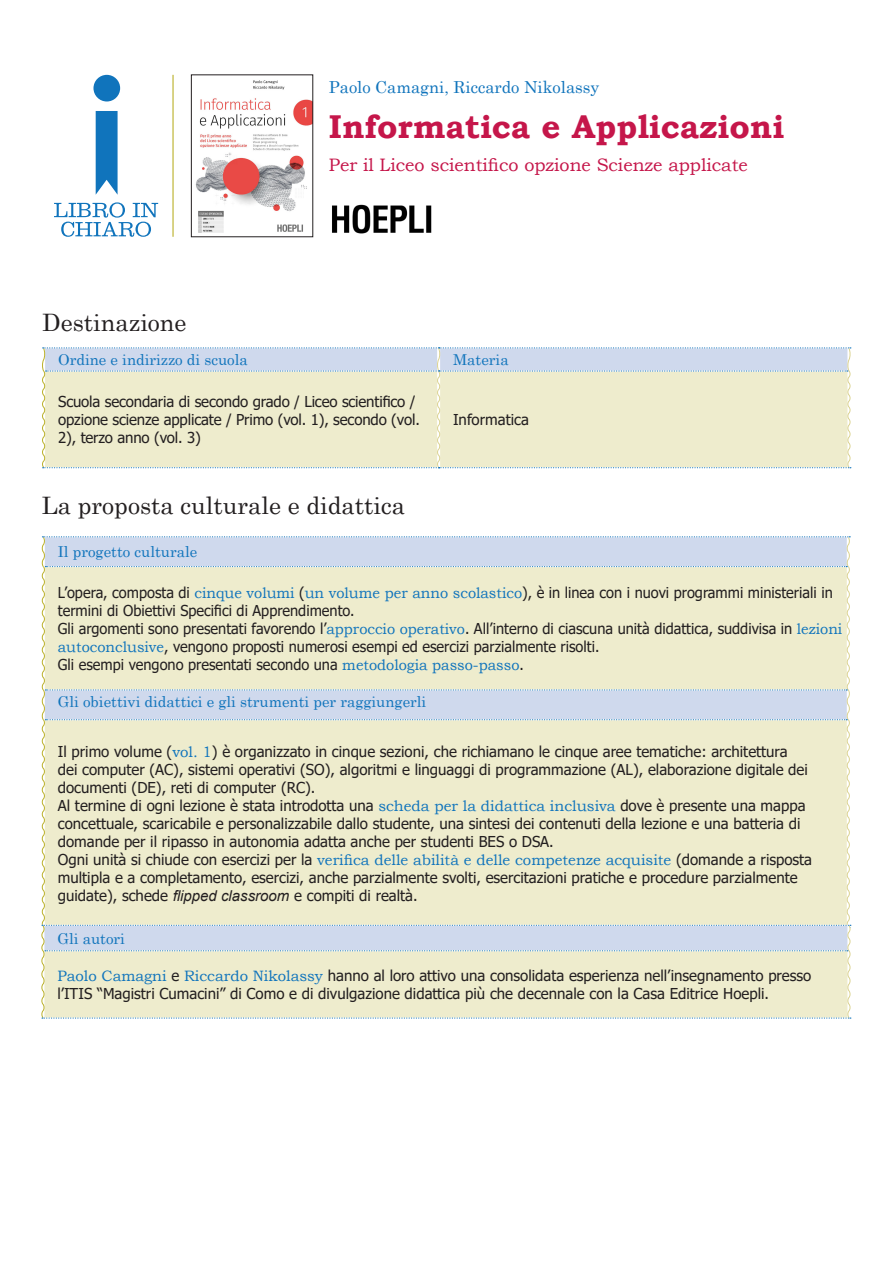
<style>
.page{position:relative;width:893px;height:1263px;background:#fff}
.page>*{position:absolute;margin:0;border:0;box-sizing:border-box;transform-origin:0 0}
.Titolo{font:700 33px "Bookman Old Style";color:#c5164a}
.t1{font:24px "Century";color:#231f20}
.t2{font:18px "Bookman Old Style";color:#c5164a}
.t3{font:16.5px "Century";color:#1074bc}
.t4{font:15px/18px "Tahoma";color:#231f20}
.t5{font:15px "Century";color:#1074bc}
.s1{font-family:"Bookman Old Style";color:#1074bc}
.s2{font-family:"Arial";font-style:italic}
</style>
<div class="page">
<hr style="left:172px;top:75px;width:2px;height:162px;background:#bbb12a">
<svg style="left:96px;top:111px;width:22px;height:84px;background:#2a83c3"></svg>
<div style="left:93px;top:75px;width:27px;height:26px;background:#1074bc;border-radius:50%"></div>
<svg style="left:54px;top:202px;width:104px;height:35px"></svg>
<img style="left:195px;top:80px;width:116px;height:153px">
<div style="left:191px;top:74px;width:122px;height:163px;border:1px solid #231f20"></div>
<img style="left:332px;top:204px;width:100px;height:30px">
<svg style="left:42px;top:347px;width:809px;height:121px;background:#e5e6d3"></svg>
<svg style="left:41px;top:536px;width:810px;height:483px;background:#e7e8d2"></svg>
<p class="t1" style="left:42px;top:303px;width:146px">Destinazione</p>
<p class="t3" style="left:329px;top:73px;width:272px">Paolo Camagni, Riccardo Nikolassy</p>
<p class="Titolo" style="left:329px;top:102px;width:457px">Informatica e Applicazioni</p>
<p class="t2" style="left:329px;top:153px;width:421px">Per il Liceo scientifico opzione Scienze applicate</p>
<p class="t5" style="left:58px;top:347px;width:191px">Ordine e indirizzo di scuola</p>
<p class="t5" style="left:453px;top:347px;width:57px">Materia</p>
<p class="t4" style="left:58px;top:393px;width:363px">Scuola secondaria di secondo grado / Liceo scientifico / opzione scienze applicate / Primo (vol. 1), secondo (vol.<br>2), terzo anno (vol. 3)</p>
<p class="t4" style="left:453px;top:411px;width:77px">Informatica</p>
<p class="t1" style="left:42px;top:485px;width:365px">La proposta culturale e didattica</p>
<p class="t5" style="left:58px;top:539px;width:141px">Il progetto culturale</p>
<p class="t4" style="left:58px;top:584px;width:776px">L’opera, composta di <span class="s1">cinque volumi</span> (<span class="s1">un volume per anno scolastico</span>), è in linea con i nuovi programmi ministeriali in termini di Obiettivi Specifici di Apprendimento.</p>
<p class="t4" style="left:58px;top:620px;width:786px">Gli argomenti sono presentati favorendo l’<span class="s1">approccio operativo</span>. All’interno di ciascuna unità didattica, suddivisa in <span class="s1">lezioni autoconclusive</span>, vengono proposti numerosi esempi ed esercizi parzialmente risolti.</p>
<p class="t4" style="left:58px;top:656px;width:468px">Gli esempi vengono presentati secondo una <span class="s1">metodologia passo-passo</span>.</p>
<p class="t5" style="left:58px;top:689px;width:370px">Gli obiettivi didattici e gli strumenti per raggiungerli</p>
<p class="t4" style="left:58px;top:744px;width:751px">Il primo volume (<span class="s1">vol. 1</span>) è organizzato in cinque sezioni, che richiamano le cinque aree tematiche: architettura dei computer (AC), sistemi operativi (SO), algoritmi e linguaggi di programmazione (AL), elaborazione digitale dei documenti (DE), reti di computer (RC).</p>
<p class="t4" style="left:58px;top:798px;width:749px">Al termine di ogni lezione è stata introdotta una <span class="s1">scheda per la didattica inclusiva</span> dove è presente una mappa concettuale, scaricabile e personalizzabile dallo studente, una sintesi dei contenuti della lezione e una batteria di domande per il ripasso in autonomia adatta anche per studenti BES o DSA.</p>
<p class="t4" style="left:58px;top:852px;width:756px">Ogni unità si chiude con esercizi per la <span class="s1">verifica delle abilità e delle competenze acquisite</span> (domande a risposta multipla e a completamento, esercizi, anche parzialmente svolti, esercitazioni pratiche e procedure parzialmente guidate), schede <span class="s2">flipped classroom</span> e compiti di realtà.</p>
<p class="t5" style="left:57px;top:925px;width:69px">Gli autori</p>
<p class="t4" style="left:57px;top:967px;width:755px"><span class="s1">Paolo Camagni</span> e <span class="s1">Riccardo Nikolassy</span> hanno al loro attivo una consolidata esperienza nell’insegnamento presso l’ITIS “Magistri Cumacini” di Como e di divulgazione didattica più che decennale con la Casa Editrice Hoepli.</p>
</div>
